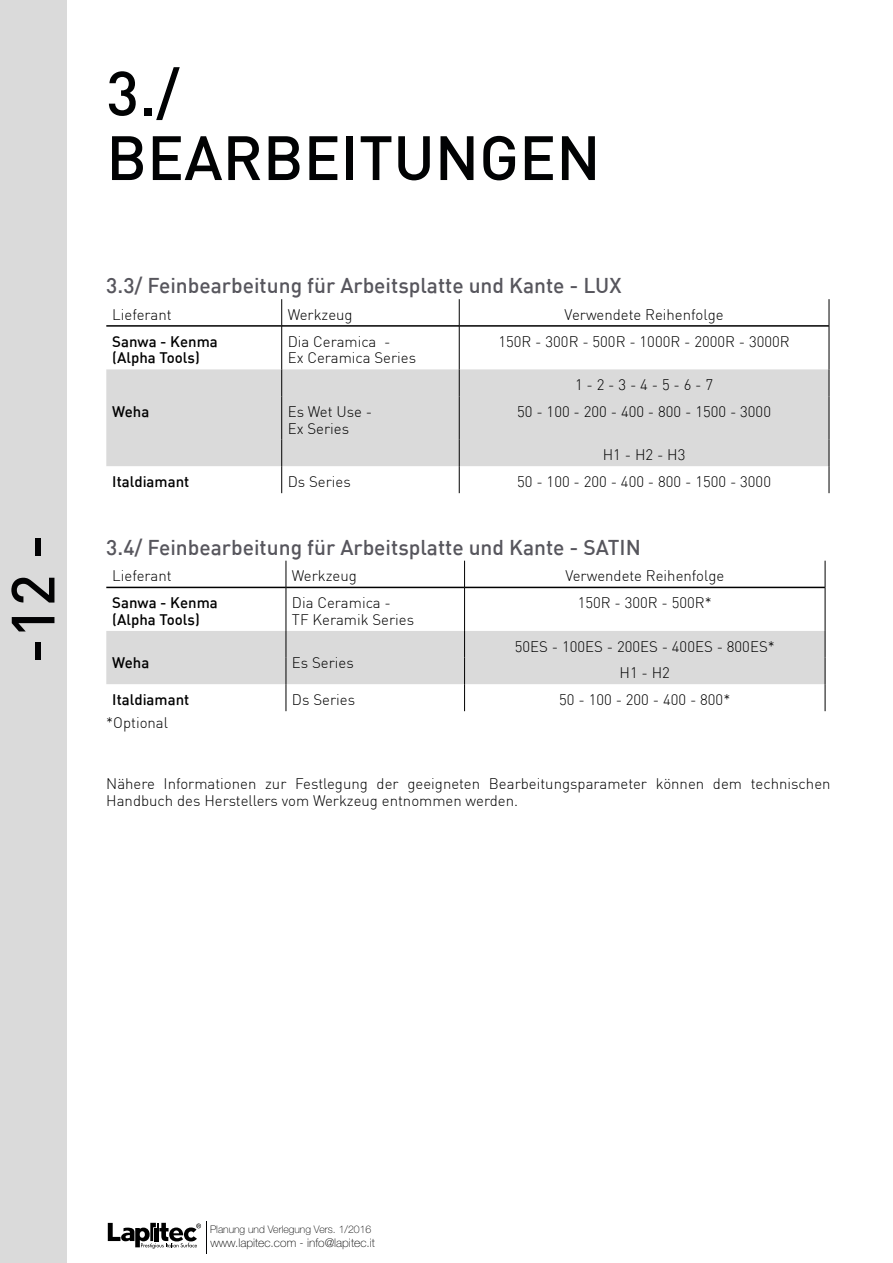
<style>
.page{position:relative;width:893px;height:1263px;background:#fff}
.page>*{position:absolute;margin:0;border:0;box-sizing:border-box;transform-origin:0 0}
.t1{font:500 61.5px/64.5px "DIN";color:#010203}
.t2{font:500 60px "DIN";color:#020203}
.t3{font:500 21px "DIN";color:#57565d}
.t4{font:300 15px/16.5px "DIN";color:#000}
.t5{font:500 15px/16.5px "DIN";color:#000}
.t6{font:100 12px "Helvetica Neue LT Pro";color:#000}
.t7{font:100 10.5px "Helvetica Neue LT Pro";color:#000}
</style>
<div class="page">
<div style="left:0;top:0;width:66px;height:1263px;background:#dadada"></div>
<svg style="left:108px;top:1223px;width:93px;height:26px"></svg>
<hr style="left:206px;top:1221px;width:1px;height:32px;background:#020304">
<div style="left:106px;top:369px;width:723px;height:97px;background:#dadada"></div>
<hr style="left:106px;top:325px;width:176px;height:2px;background:#000">
<hr style="left:282px;top:325px;width:177px;height:2px;background:#000">
<hr style="left:459px;top:325px;width:370px;height:2px;background:#000">
<hr style="left:281px;top:396px;width:1px;height:43px;background:#000">
<hr style="left:459px;top:396px;width:1px;height:43px;background:#000">
<hr style="left:829px;top:396px;width:1px;height:43px;background:#000">
<svg style="left:281px;top:299px;width:1px;height:27px"></svg>
<svg style="left:459px;top:299px;width:1px;height:27px"></svg>
<svg style="left:829px;top:299px;width:1px;height:27px"></svg>
<hr style="left:281px;top:326px;width:1px;height:43px;background:#000">
<hr style="left:459px;top:326px;width:1px;height:43px;background:#000">
<hr style="left:829px;top:326px;width:1px;height:43px;background:#000">
<svg style="left:281px;top:369px;width:1px;height:27px"></svg>
<svg style="left:459px;top:369px;width:1px;height:27px"></svg>
<svg style="left:829px;top:369px;width:1px;height:27px"></svg>
<svg style="left:281px;top:439px;width:1px;height:54px"></svg>
<svg style="left:459px;top:439px;width:1px;height:54px"></svg>
<svg style="left:829px;top:439px;width:1px;height:54px"></svg>
<hr style="left:106px;top:587px;width:180px;height:1px;background:#000">
<hr style="left:286px;top:587px;width:178px;height:1px;background:#000">
<hr style="left:465px;top:587px;width:360px;height:1px;background:#000">
<svg style="left:286px;top:561px;width:1px;height:26px"></svg>
<svg style="left:464px;top:561px;width:1px;height:26px"></svg>
<svg style="left:825px;top:561px;width:1px;height:26px"></svg>
<hr style="left:286px;top:587px;width:1px;height:44px;background:#000">
<hr style="left:464px;top:587px;width:1px;height:44px;background:#000">
<hr style="left:825px;top:587px;width:1px;height:44px;background:#000">
<svg style="left:106px;top:631px;width:720px;height:80px"></svg>
<h2 class="t2" style="left:-6px;top:664px;width:131px;rotate:-90deg">-12 -</h2>
<h1 class="t1" style="left:106px;top:59px;width:496px">3./<br>BEARBEITUNGEN</h1>
<h3 class="t3" style="left:106px;top:272px;width:517px">3.3/ Feinbearbeitung für Arbeitsplatte und Kante - LUX</h3>
<p class="t4" style="left:112px;top:306px;width:61px">Lieferant</p>
<p class="t4" style="left:288px;top:306px;width:67px">Werkzeug</p>
<p class="t4" style="left:565px;top:306px;width:160px">Verwendete Reihenfolge</p>
<p class="t5" style="left:112px;top:333px;width:107px">Sanwa - Kenma (Alpha Tools)</p>
<p class="t4" style="left:288px;top:333px;width:130px">Dia Ceramica -<br>Ex Ceramica Series</p>
<p class="t4" style="left:498px;top:333px;width:293px">150R - 300R - 500R - 1000R - 2000R - 3000R</p>
<p class="t4" style="left:575px;top:376px;width:140px">1 - 2 - 3 - 4 - 5 - 6 - 7</p>
<p class="t5" style="left:112px;top:403px;width:38px">Weha</p>
<p class="t4" style="left:288px;top:403px;width:86px">Es Wet Use -<br>Ex Series</p>
<p class="t4" style="left:517px;top:403px;width:255px">50 - 100 - 200 - 400 - 800 - 1500 - 3000</p>
<p class="t4" style="left:603px;top:446px;width:84px">H1 - H2 - H3</p>
<p class="t5" style="left:112px;top:473px;width:79px">Italdiamant</p>
<p class="t4" style="left:288px;top:473px;width:65px">Ds Series</p>
<p class="t4" style="left:517px;top:473px;width:255px">50 - 100 - 200 - 400 - 800 - 1500 - 3000</p>
<h3 class="t3" style="left:106px;top:534px;width:536px">3.4/ Feinbearbeitung für Arbeitsplatte und Kante - SATIN</h3>
<p class="t4" style="left:112px;top:568px;width:61px">Lieferant</p>
<p class="t4" style="left:292px;top:567px;width:67px">Werkzeug</p>
<p class="t4" style="left:565px;top:567px;width:160px">Verwendete Reihenfolge</p>
<p class="t5" style="left:112px;top:594px;width:107px">Sanwa - Kenma (Alpha Tools)</p>
<p class="t4" style="left:292px;top:594px;width:124px">Dia Ceramica -<br>TF Keramik Series</p>
<p class="t4" style="left:578px;top:594px;width:136px">150R - 300R - 500R*</p>
<p class="t5" style="left:112px;top:654px;width:38px">Weha</p>
<p class="t4" style="left:292px;top:654px;width:63px">Es Series</p>
<p class="t4" style="left:515px;top:633px;width:261px;line-height:26.7px;text-align:center">50ES - 100ES - 200ES - 400ES - 800ES*<br>H1 - H2</p>
<p class="t5" style="left:112px;top:691px;width:79px">Italdiamant</p>
<p class="t4" style="left:292px;top:691px;width:65px">Ds Series</p>
<p class="t4" style="left:559px;top:691px;width:173px">50 - 100 - 200 - 400 - 800*</p>
<p class="t4" style="left:106px;top:714px;width:63px">*Optional</p>
<p class="t4" style="left:106px;top:775px;width:726px">Nähere Informationen zur Festlegung der geeigneten Bearbeitungsparameter können dem technischen<br>Handbuch des Herstellers vom Werkzeug entnommen werden.</p>
<p class="t7" style="left:210px;top:1223px;width:163px">Planung und Verlegung Vers. 1/2016</p>
<p class="t6" style="left:210px;top:1236px;width:166px">www.lapitec.com - info@lapitec.it</p>
</div>
